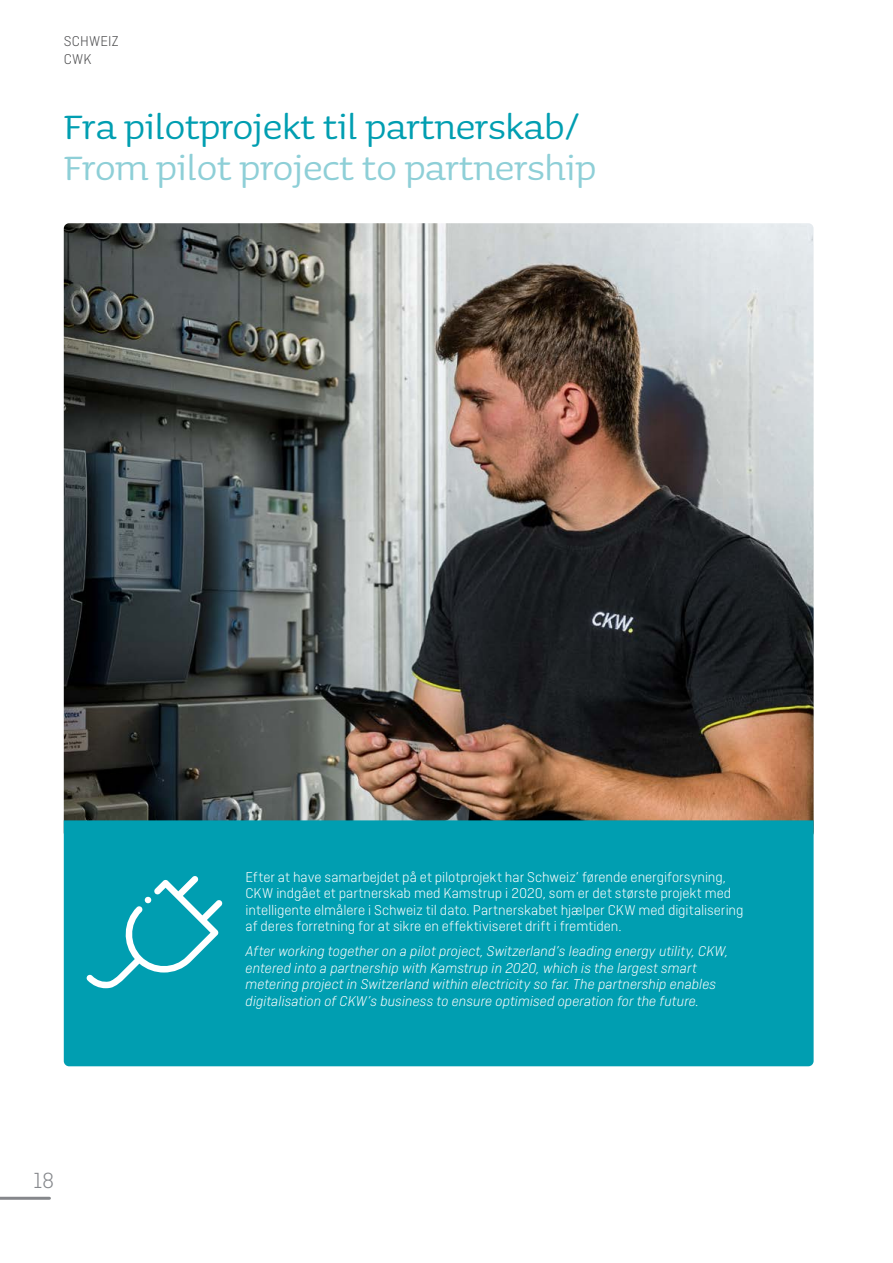
<style>
.page{position:relative;width:893px;height:1263px;background:#fff}
.page>*{position:absolute;margin:0;border:0;box-sizing:border-box;transform-origin:0 0}
.t1{font:45px "Sauna Pro";letter-spacing:-.01em;color:#009eb1}
.t2{font:45px "Sauna Pro";letter-spacing:-.01em;color:#8ecfd7}
.t3{font:300 23.1px "Ciutadella";color:#85878b}
.t4{font:italic 300 15px/16.5px "Ciutadella";letter-spacing:.005em;color:#fff}
.t5{font:300 15px/16.5px "Ciutadella";color:#fff}
.t6{font:300 15px/18px "Ciutadella";letter-spacing:.015em;color:#4b4b4d}
</style>
<div class="page">
<hr style="left:0;top:1197px;width:49px;height:3px;background:#85878b">
<img style="left:64px;top:223px;width:750px;height:597px">
<div style="left:64px;top:820px;width:750px;height:246px;background:#009eb1"></div>
<svg style="left:87px;top:876px;width:135px;height:112px;background:#25acbc"></svg>
<p class="t6" style="left:64px;top:32px;width:57px">SCHWEIZ<br>CWK</p>
<h1 class="t1" style="left:64px;top:103px;width:516px">Fra pilotprojekt til partnerskab/</h1>
<h1 class="t2" style="left:64px;top:143px;width:534px">From pilot project to partnership</h1>
<h2 class="t3" style="left:33px;top:1168px;width:22px">18</h2>
<p class="t5" style="left:246px;top:869px;width:499px">Efter at have samarbejdet på et pilotprojekt har Schweiz’ førende energiforsyning, CKW indgået et partnerskab med Kamstrup i 2020, som er det største projekt med intelligente elmålere i Schweiz til dato. Partnerskabet hjælper CKW med digitalisering af deres forretning for at sikre en effektiviseret drift i fremtiden.</p>
<p class="t4" style="left:246px;top:943px;width:484px">After working together on a pilot project, Switzerland’s leading energy utility, CKW, entered into a partnership with Kamstrup in 2020, which is the largest smart metering project in Switzerland within electricity so far. The partnership enables digitalisation of CKW’s business to ensure optimised operation for the future.</p>
</div>
